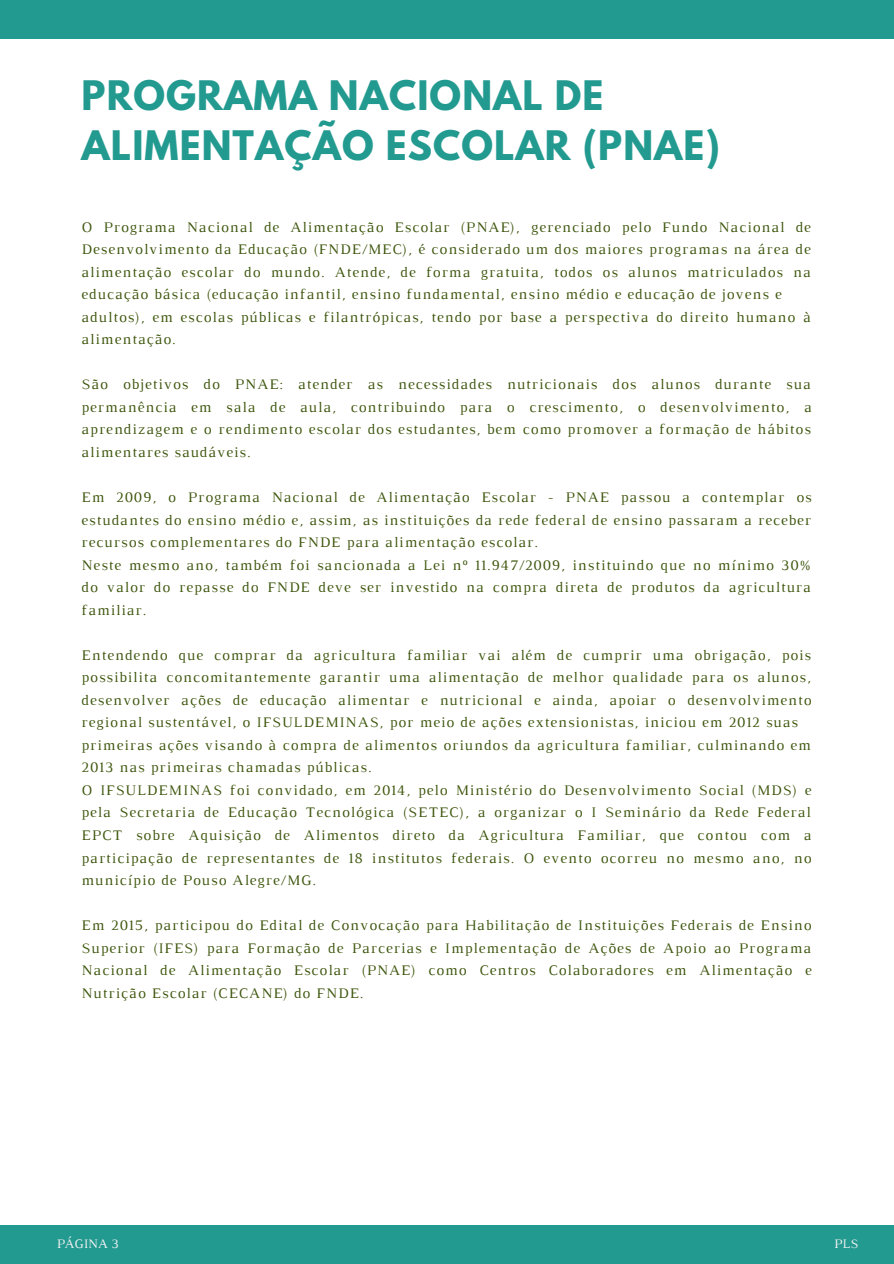
<style>
.page{position:relative;width:894px;height:1264px;background:#fff}
.page>*{position:absolute;margin:0;border:0;box-sizing:border-box;transform-origin:0 0}
.t1{font:700 36px/49.5px "League Spartan";letter-spacing:.03em;color:#239a90}
.t2{font:14.85px/22.5px "Luthier";letter-spacing:.07em;color:#3d550c}
.t3{font:13.2px "Luthier";color:#f5f3f5}
</style>
<div class="page">
<div style="left:0;top:1224px;width:893px;height:39px;background:#239a90"></div>
<div style="left:0;top:0;width:893px;height:39px;background:#239a90"></div>
<h1 class="t1" style="left:82px;top:75px;width:640px">PROGRAMA NACIONAL DE<br>ALIMENTAÇÃO ESCOLAR (PNAE)</h1>
<p class="t2" style="left:82px;top:217px;width:730px">O Programa Nacional de Alimentação Escolar (PNAE), gerenciado pelo Fundo Nacional de Desenvolvimento da Educação (FNDE/MEC), é considerado um dos maiores programas na área de alimentação escolar do mundo. Atende, de forma gratuita, todos os alunos matriculados na educação básica (educação infantil, ensino fundamental, ensino médio e educação de jovens e adultos), em escolas públicas e filantrópicas, tendo por base a perspectiva do direito humano à alimentação.</p>
<p class="t2" style="left:82px;top:374px;width:731px;text-align:justify">São objetivos do PNAE: atender as necessidades nutricionais dos alunos durante sua permanência em sala de aula, contribuindo para o crescimento, o desenvolvimento, a aprendizagem e o rendimento escolar dos estudantes, bem como promover a formação de hábitos alimentares saudáveis.</p>
<p class="t2" style="left:82px;top:487px;width:731px">Em 2009, o Programa Nacional de Alimentação Escolar - PNAE passou a contemplar os estudantes do ensino médio e, assim, as instituições da rede federal de ensino passaram a receber recursos complementares do FNDE para alimentação escolar.<br>Neste mesmo ano, também foi sancionada a Lei nº 11.947/2009, instituindo que no mínimo 30% do valor do repasse do FNDE deve ser investido na compra direta de produtos da agricultura familiar.</p>
<p class="t2" style="left:82px;top:644px;width:731px">Entendendo que comprar da agricultura familiar vai além de cumprir uma obrigação, pois possibilita concomitantemente garantir uma alimentação de melhor qualidade para os alunos, desenvolver ações de educação alimentar e nutricional e ainda, apoiar o desenvolvimento regional sustentável, o IFSULDEMINAS, por meio de ações extensionistas, iniciou em 2012 suas primeiras ações visando à compra de alimentos oriundos da agricultura familiar, culminando em 2013 nas primeiras chamadas públicas.<br>O IFSULDEMINAS foi convidado, em 2014, pelo Ministério do Desenvolvimento Social (MDS) e pela Secretaria de Educação Tecnológica (SETEC), a organizar o I Seminário da Rede Federal EPCT sobre Aquisição de Alimentos direto da Agricultura Familiar, que contou com a participação de representantes de 18 institutos federais. O evento ocorreu no mesmo ano, no município de Pouso Alegre/MG.</p>
<p class="t2" style="left:82px;top:915px;width:731px;text-align:justify">Em 2015, participou do Edital de Convocação para Habilitação de Instituições Federais de Ensino Superior (IFES) para Formação de Parcerias e Implementação de Ações de Apoio ao Programa Nacional de Alimentação Escolar (PNAE) como Centros Colaboradores em Alimentação e Nutrição Escolar (CECANE) do FNDE.</p>
<p class="t3" style="left:57px;top:1239px;width:63px">PÁGINA 3</p>
<p class="t3" style="left:834px;top:1238px;width:26px">PLS</p>
</div>
